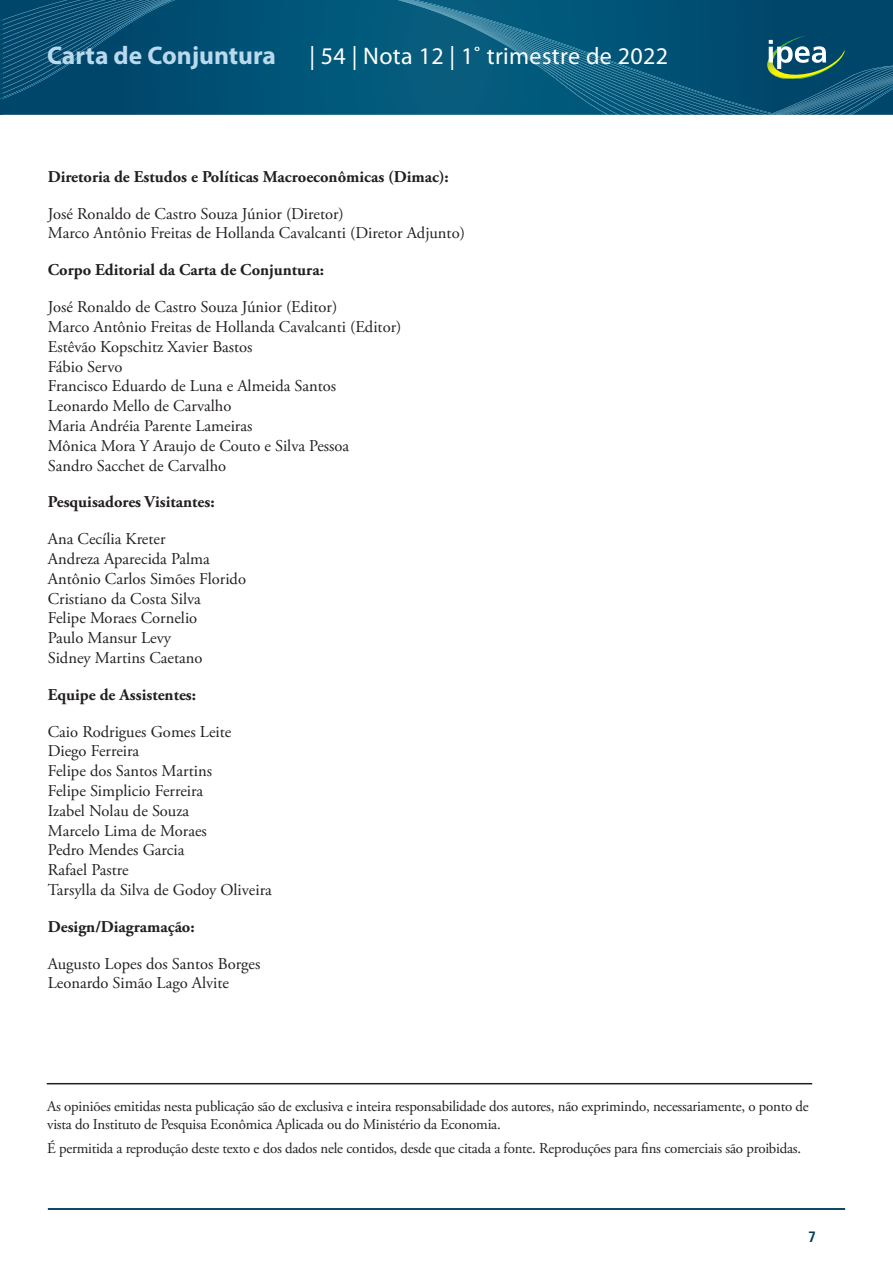
<style>
.page{position:relative;width:893px;height:1263px;background:#fff}
.page>*{position:absolute;margin:0;border:0;box-sizing:border-box;transform-origin:0 0}
.t1{font:700 25.5px "Myriad Pro";color:#b9d9ed}
.t2{font:24px "Myriad Pro";letter-spacing:.015em;color:#fff}
.t3{font:16.5px "Adobe Garamond Pro";color:#231f20}
.t4{font:700 16.5px "Adobe Garamond Pro";color:#231f20}
.t5{font:15px/18px "Adobe Garamond Pro";letter-spacing:-.015em;color:#231f20}
.t6{font:700 condensed 15px "Frutiger LT Pro";color:#013d59}
</style>
<div class="page">
<hr style="left:48px;top:1208px;width:797px;height:2px;background:#013d59">
<div style="left:175px;top:0;width:223px;height:115px;background:#005578"></div>
<svg style="left:0;top:0;width:175px;height:115px"></svg>
<svg style="left:398px;top:0;width:495px;height:115px"></svg>
<hr style="left:47px;top:1083px;width:765px;height:1px;background:#231f20">
<h1 class="t1" style="left:47px;top:39px;width:230px">Carta de Conjuntura</h1>
<h2 class="t2" style="left:309px;top:41px;width:360px">| 54 | Nota 12 | 1˚ trimestre de 2022</h2>
<p class="t4" style="left:48px;top:167px;width:403px">Diretoria de Estudos e Políticas Macroeconômicas (Dimac):</p>
<p class="t3" style="left:48px;top:204px;width:298px">José Ronaldo de Castro Souza Júnior (Diretor)</p>
<p class="t3" style="left:48px;top:223px;width:419px">Marco Antônio Freitas de Hollanda Cavalcanti (Diretor Adjunto)</p>
<p class="t4" style="left:48px;top:260px;width:278px">Corpo Editorial da Carta de Conjuntura:</p>
<p class="t3" style="left:48px;top:297px;width:291px">José Ronaldo de Castro Souza Júnior (Editor)</p>
<p class="t3" style="left:48px;top:317px;width:355px">Marco Antônio Freitas de Hollanda Cavalcanti (Editor)</p>
<p class="t3" style="left:48px;top:337px;width:206px">Estêvão Kopschitz Xavier Bastos</p>
<p class="t3" style="left:48px;top:356px;width:76px">Fábio Servo</p>
<p class="t3" style="left:48px;top:376px;width:290px">Francisco Eduardo de Luna e Almeida Santos</p>
<p class="t3" style="left:48px;top:396px;width:185px">Leonardo Mello de Carvalho</p>
<p class="t3" style="left:48px;top:416px;width:206px">Maria Andréia Parente Lameiras</p>
<p class="t3" style="left:48px;top:436px;width:303px">Mônica Mora Y Araujo de Couto e Silva Pessoa</p>
<p class="t3" style="left:48px;top:455px;width:180px">Sandro Sacchet de Carvalho</p>
<p class="t4" style="left:48px;top:492px;width:168px">Pesquisadores Visitantes:</p>
<p class="t3" style="left:48px;top:529px;width:119px">Ana Cecília Kreter</p>
<p class="t3" style="left:48px;top:549px;width:164px">Andreza Aparecida Palma</p>
<p class="t3" style="left:48px;top:569px;width:200px">Antônio Carlos Simões Florido</p>
<p class="t3" style="left:48px;top:588px;width:154px">Cristiano da Costa Silva</p>
<p class="t3" style="left:48px;top:608px;width:151px">Felipe Moraes Cornelio</p>
<p class="t3" style="left:48px;top:628px;width:125px">Paulo Mansur Levy</p>
<p class="t3" style="left:48px;top:648px;width:156px">Sidney Martins Caetano</p>
<p class="t4" style="left:48px;top:685px;width:150px">Equipe de Assistentes:</p>
<p class="t3" style="left:48px;top:721px;width:185px">Caio Rodrigues Gomes Leite</p>
<p class="t3" style="left:48px;top:741px;width:93px">Diego Ferreira</p>
<p class="t3" style="left:48px;top:761px;width:166px">Felipe dos Santos Martins</p>
<p class="t3" style="left:48px;top:781px;width:157px">Felipe Simplicio Ferreira</p>
<p class="t3" style="left:48px;top:801px;width:143px">Izabel Nolau de Souza</p>
<p class="t3" style="left:48px;top:820px;width:161px">Marcelo Lima de Moraes</p>
<p class="t3" style="left:48px;top:840px;width:138px">Pedro Mendes Garcia</p>
<p class="t3" style="left:48px;top:860px;width:82px">Rafael Pastre</p>
<p class="t3" style="left:48px;top:880px;width:225px">Tarsylla da Silva de Godoy Oliveira</p>
<p class="t4" style="left:48px;top:917px;width:148px">Design/Diagramação:</p>
<p class="t3" style="left:48px;top:953px;width:214px">Augusto Lopes dos Santos Borges</p>
<p class="t3" style="left:48px;top:973px;width:183px">Leonardo Simão Lago Alvite</p>
<p class="t5" style="left:47px;top:1097px;width:763px">As opiniões emitidas nesta publicação são de exclusiva e inteira responsabilidade dos autores, não exprimindo, necessariamente, o ponto de vista do Instituto de Pesquisa Econômica Aplicada ou do Ministério da Economia.</p>
<p class="t5" style="left:47px;top:1139px;width:755px">É permitida a reprodução deste texto e dos dados nele contidos, desde que citada a fonte. Reproduções para fins comerciais são proibidas.</p>
<p class="t6" style="left:808px;top:1228px;width:9px">7</p>
</div>
